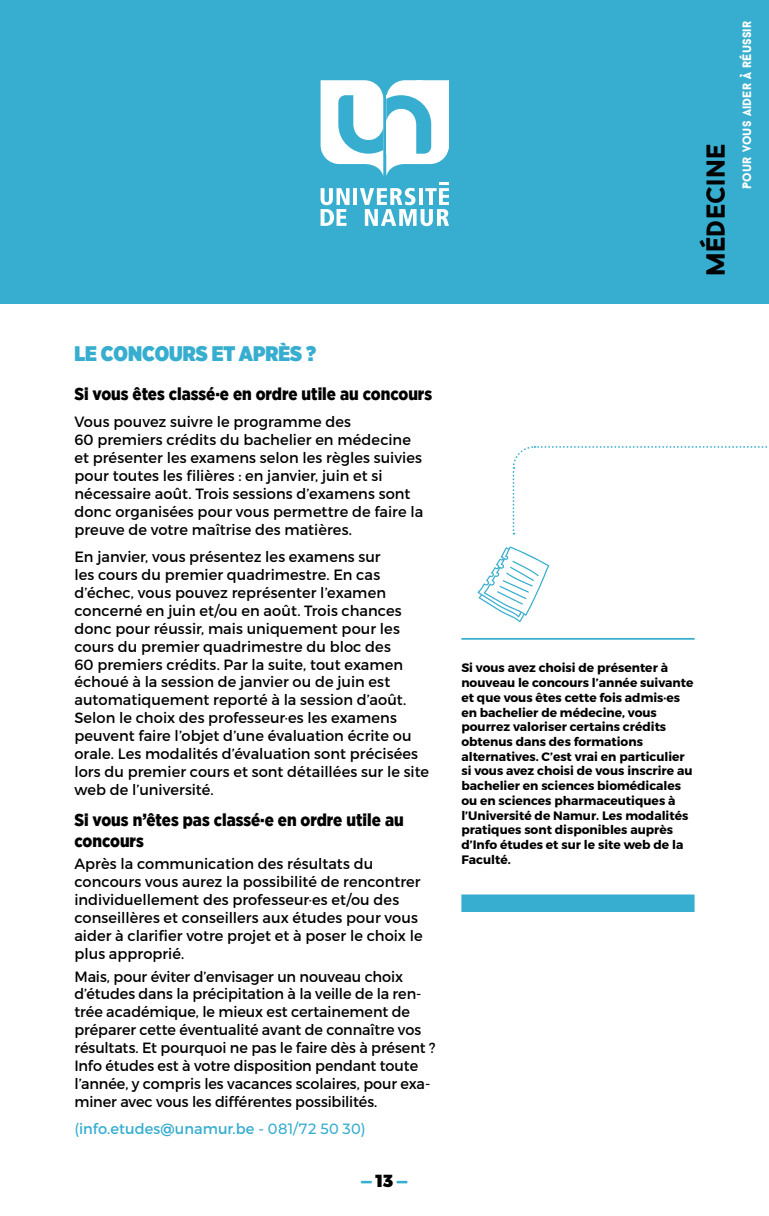
<style>
.page{position:relative;width:769px;height:1216px;background:#fff}
.page>*{position:absolute;margin:0;border:0;box-sizing:border-box;transform-origin:0 0}
.t1{font:900 26.25px "Baron Neue";color:#000}
.t2{font:900 21px "Gotham Narrow";color:#37aecf}
.t3{font:900 17.5px/21px "Gotham Narrow";color:#000}
.t4{font:900 17.5px "Montserrat";color:#37aecf}
.t5{font:14.88px/17.8px "Montserrat";color:#000}
.t6{font:14.88px "Montserrat";letter-spacing:.005em;color:#37aecf}
.t7{font:700 12.25px/14.7px "Montserrat";color:#000}
.t8{font:900 12.25px "Baron Neue";color:#fff}
.s1{font-weight:500}
.s2{color:#000}
</style>
<div class="page">
<div style="left:0;top:0;width:769px;height:304px;background:#37aecf"></div>
<hr style="left:353px;top:188px;width:4px;height:17px;background:#fff">
<svg style="left:321px;top:188px;width:29px;height:38px"></svg>
<svg style="left:360px;top:182px;width:89px;height:44px"></svg>
<svg style="left:321px;top:80px;width:128px;height:96px"></svg>
<div style="left:461px;top:894px;width:233px;height:18px;background:#37aecf"></div>
<svg style="left:512px;top:446px;width:255px;height:88px"></svg>
<svg style="left:478px;top:546px;width:71px;height:76px"></svg>
<hr style="left:461px;top:638px;width:233px;height:1px;background:#37aecf">
<h1 class="t1" style="left:699px;top:276px;width:134px;rotate:-90deg">Médecine</h1>
<p class="t8" style="left:739px;top:189px;width:170px;rotate:-90deg">Pour vous aider à réussir</p>
<h2 class="t2" style="left:74px;top:340px;width:243px">LE CONCOURS ET APRÈS ?</h2>
<p class="t3" style="left:74px;top:383px;width:359px">Si vous êtes classé·e en ordre utile au concours</p>
<p class="t5" style="left:74px;top:413px;width:350px">Vous pouvez suivre le programme des<br>60 premiers crédits du bachelier en médecine et présenter les examens selon les règles suivies pour toutes les filières : en janvier, juin et si nécessaire août. Trois sessions d’examens sont donc organisées pour vous permettre de faire la preuve de votre maîtrise des matières.</p>
<p class="t5" style="left:74px;top:548px;width:356px">En janvier, vous présentez les examens sur<br>les cours du premier quadrimestre. En cas d’échec, vous pouvez représenter l’examen concerné en juin et/ou en août. Trois chances donc pour réussir, mais uniquement pour les cours du premier quadrimestre du bloc des<br>60 premiers crédits. Par la suite, tout examen échoué à la session de janvier ou de juin est automatiquement reporté à la session d’août.<br>Selon le choix des professeur·es les examens peuvent faire l’objet d’une évaluation écrite ou orale. Les modalités d’évaluation sont précisées lors du premier cours et sont détaillées sur le site web de l’université.</p>
<p class="t3" style="left:74px;top:808px;width:331px">Si vous n’êtes pas classé·e en ordre utile au concours</p>
<p class="t5" style="left:74px;top:855px;width:350px">Après la communication des résultats du concours vous aurez la possibilité de rencontrer individuellement des professeur·es et/ou des conseillères et conseillers aux études pour vous aider à clarifier votre projet et à poser le choix le plus approprié.</p>
<p class="t5" style="left:74px;top:967px;width:362px">Mais, pour éviter d’envisager un nouveau choix d’études dans la précipitation à la veille de la ren&shy;trée académique, le mieux est certainement de préparer cette éventualité avant de connaître vos résultats. Et pourquoi ne pas le faire dès à présent ?<br>Info études est à votre disposition pendant toute l’année, y compris les vacances scolaires, pour exa&shy;miner avec vous les différentes possibilités.</p>
<p class="t6" style="left:74px;top:1119px;width:293px"><span class="s1">(</span>info.etudes@unamur.be <span class="s1">- 081/72 50 30)</span></p>
<p class="t4" style="left:361px;top:1169px;width:48px">—<span class="s2">13</span>—</p>
<p class="t7" style="left:461px;top:661px;width:234px">Si vous avez choisi de présenter à nouveau le concours l’année suivante et que vous êtes cette fois admis·es en bachelier de médecine, vous pourrez valoriser certains crédits obtenus dans des formations alternatives. C’est vrai en particulier si vous avez choisi de vous inscrire au bachelier en sciences biomédicales ou en sciences pharmaceutiques à l’Université de Namur. Les modalités pratiques sont disponibles auprès d’Info études et sur le site web de la Faculté.</p>
</div>
